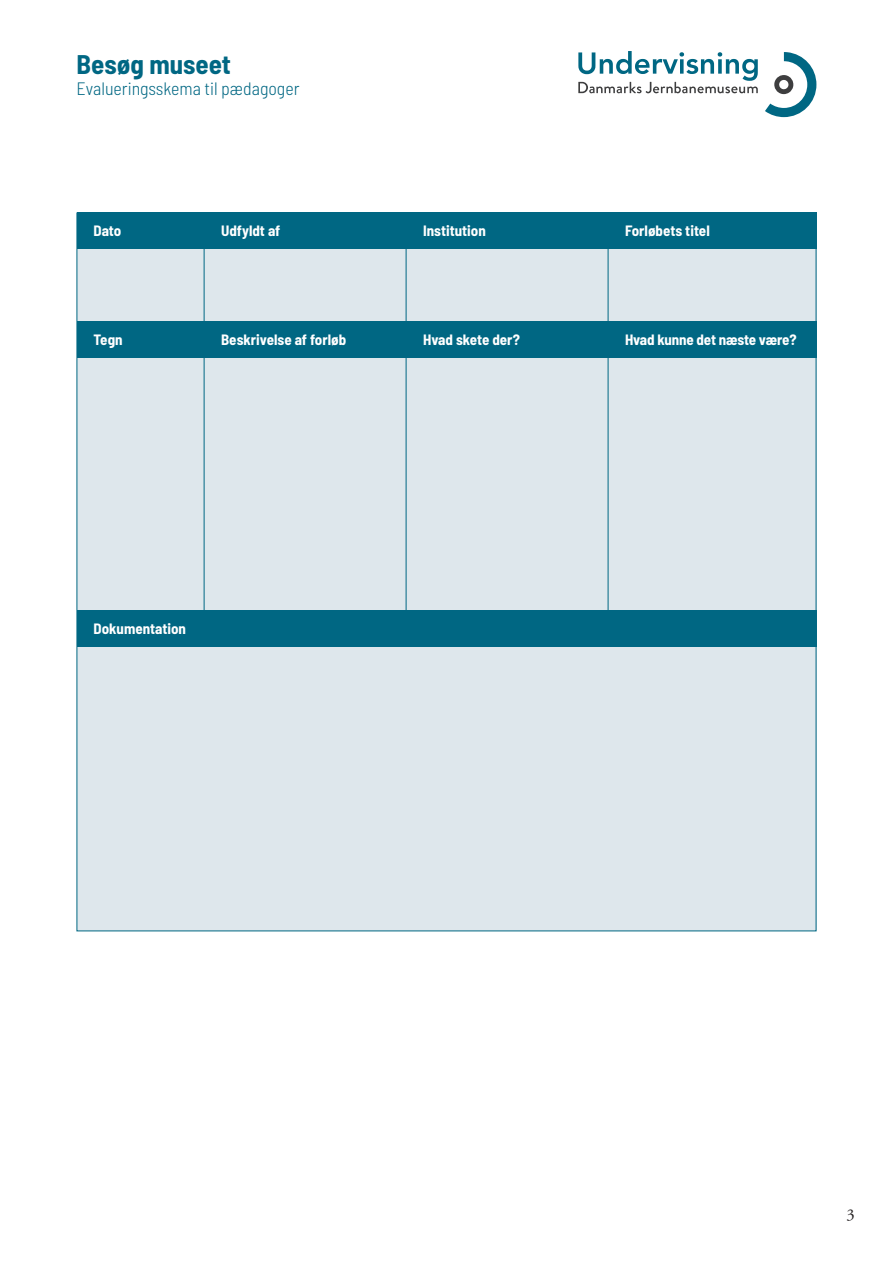
<style>
.page{position:relative;width:893px;height:1263px;background:#fff}
.page>*{position:absolute;margin:0;border:0;box-sizing:border-box;transform-origin:0 0}
.t1{font:700 semi-condensed 27px "Barlow";color:#006783}
.t2{font:300 semi-condensed 18px "Barlow";color:#006783}
.t3{font:16.5px "Adobe Garamond Pro";color:#231f20}
.t4{font:700 semi-condensed 15px "Barlow";color:#fff}
</style>
<div class="page">
<div style="left:77px;top:213px;width:739px;height:718px;background:#dee7ec"></div>
<div style="left:77px;top:213px;width:739px;height:36px;background:#006783"></div>
<div style="left:77px;top:321px;width:739px;height:36px;background:#006783"></div>
<div style="left:77px;top:610px;width:739px;height:36px;background:#006783"></div>
<svg style="left:765px;top:52px;width:51px;height:65px"></svg>
<svg style="left:578px;top:51px;width:180px;height:42px"></svg>
<hr style="left:204px;top:213px;width:1px;height:397px;background:#006783">
<hr style="left:406px;top:213px;width:1px;height:397px;background:#006783">
<hr style="left:608px;top:213px;width:1px;height:397px;background:#006783">
<p class="t1" style="left:77px;top:47px;width:156px">Besøg museet</p>
<p class="t2" style="left:77px;top:77px;width:224px">Evalueringsskema til pædagoger</p>
<p class="t4" style="left:94px;top:221px;width:29px">Dato</p>
<p class="t4" style="left:221px;top:221px;width:61px">Udfyldt af</p>
<p class="t4" style="left:423px;top:221px;width:64px">Institution</p>
<p class="t4" style="left:625px;top:221px;width:86px">Forløbets titel</p>
<p class="t4" style="left:94px;top:330px;width:31px">Tegn</p>
<p class="t4" style="left:221px;top:330px;width:127px">Beskrivelse af forløb</p>
<p class="t4" style="left:423px;top:330px;width:98px">Hvad skete der?</p>
<p class="t4" style="left:625px;top:330px;width:173px">Hvad kunne det næste være?</p>
<p class="t4" style="left:94px;top:619px;width:94px">Dokumentation</p>
<p class="t3" style="left:846px;top:1204px;width:10px">3</p>
</div>
